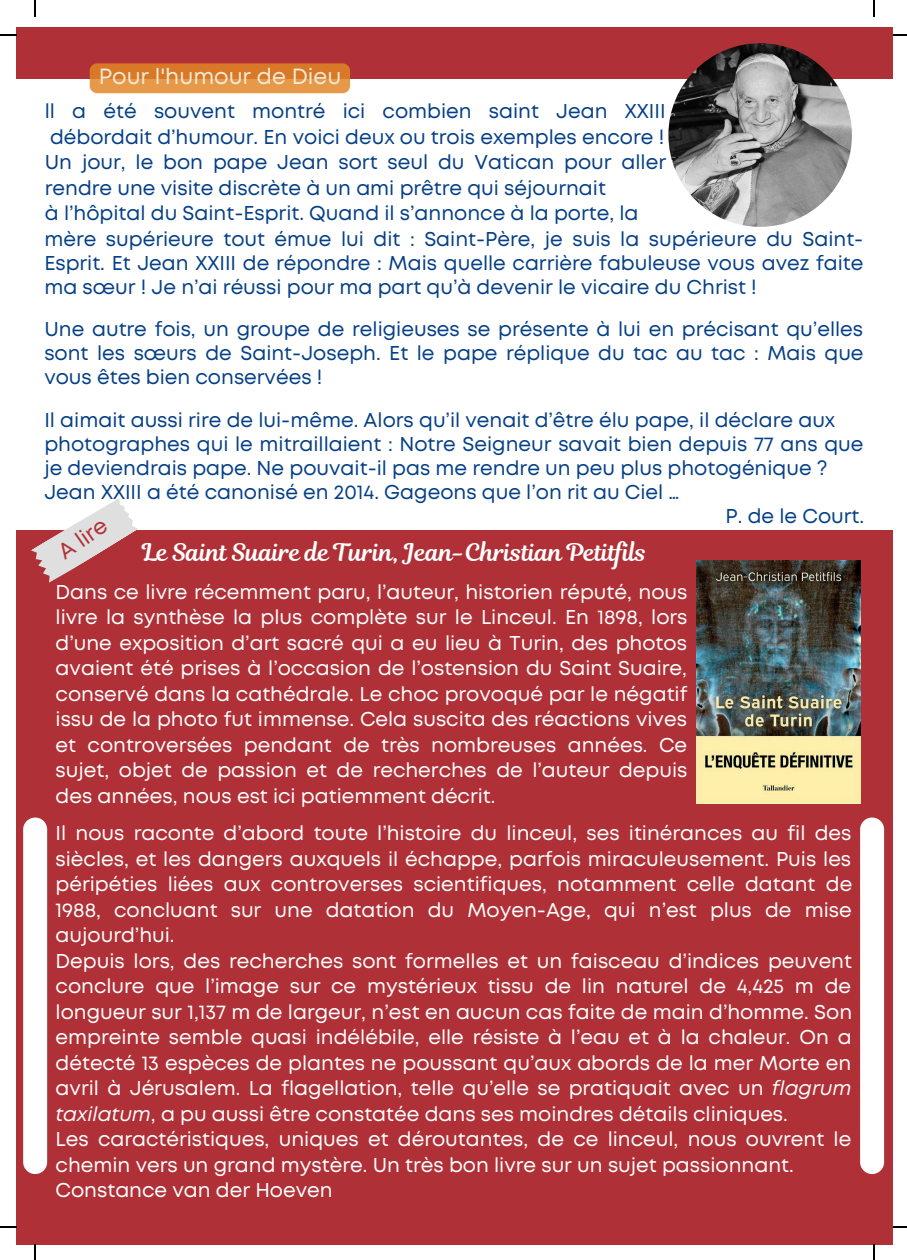
<style>
.page{position:relative;width:907px;height:1260px;background:#fff}
.page>*{position:absolute;margin:0;border:0;box-sizing:border-box;transform-origin:0 0}
.t1{font:24px "RTL Romman Regular";color:#fff}
.t2{font:22px "Mont";color:#f0ead7}
.t3{font:22px "Mont";color:#af3137}
.t4{font:20px/25.6px "Mont";color:#fff;text-align:justify}
.t5{font:20px/24px "Mont";color:#064087;text-align:justify}
.s1{font-style:italic}
</style>
<div class="page">
<div style="left:16px;top:28px;width:876px;height:51px;background:#af3137"></div>
<div style="left:16px;top:529px;width:876px;height:715px;background:#af3137"></div>
<img style="left:696px;top:560px;width:164px;height:243px">
<div style="left:860px;top:817px;width:24px;height:356px;background:#fff;border-radius:12px"></div>
<div style="left:23px;top:817px;width:24px;height:356px;background:#fff;border-radius:12px"></div>
<svg style="left:29px;top:498px;width:110px;height:85px"></svg>
<img style="left:668px;top:43px;width:184px;height:184px;border-radius:50%">
<div style="left:90px;top:63px;width:260px;height:30px;background:#e28624;border-radius:7px;opacity:.84"></div>
<svg style="left:34px;top:0;width:2px;height:16px"></svg>
<svg style="left:0;top:34px;width:16px;height:2px"></svg>
<svg style="left:873px;top:0;width:1px;height:16px"></svg>
<svg style="left:892px;top:34px;width:15px;height:2px"></svg>
<svg style="left:34px;top:1244px;width:2px;height:15px"></svg>
<svg style="left:0;top:1226px;width:16px;height:1px"></svg>
<svg style="left:873px;top:1244px;width:1px;height:15px"></svg>
<svg style="left:892px;top:1226px;width:15px;height:1px"></svg>
<p class="t2" style="left:99px;top:68px;width:244px">Pour l'humour de Dieu</p>
<p class="t5" style="left:45px;top:100px;width:622px;line-height:25.6px;text-align:left">ll a été souvent montré ici combien saint Jean XXIII débordait d’humour. En voici deux ou trois exemples encore !<br>Un jour, le bon pape Jean sort seul du Vatican pour aller rendre une visite discrète à un ami prêtre qui séjournait<br>à l’hôpital du Saint-Esprit. Quand il s’annonce à la porte, la</p>
<p class="t5" style="left:44px;top:228px;width:820px">mère supérieure tout émue lui dit : Saint-Père, je suis la supérieure du Saint-Esprit. Et Jean XXIII de répondre : Mais quelle carrière fabuleuse vous avez faite ma sœur ! Je n’ai réussi pour ma part qu’à devenir le vicaire du Christ !</p>
<p class="t5" style="left:44px;top:319px;width:820px">Une autre fois, un groupe de religieuses se présente à lui en précisant qu’elles sont les sœurs de Saint-Joseph. Et le pape réplique du tac au tac : Mais que vous êtes bien conservées !</p>
<p class="t5" style="left:44px;top:409px;width:792px">Il aimait aussi rire de lui-même. Alors qu’il venait d’être élu pape, il déclare aux</p>
<p class="t5" style="left:44px;top:433px;width:820px">photographes qui le mitraillaient : Notre Seigneur savait bien depuis 77 ans que</p>
<p class="t5" style="left:44px;top:457px;width:784px">je deviendrais pape. Ne pouvait-il pas me rendre un peu plus photogénique ?</p>
<p class="t5" style="left:44px;top:481px;width:637px">Jean XXIII a été canonisé en 2014. Gageons que l’on rit au Ciel …</p>
<p class="t5" style="left:725px;top:505px;width:140px">P. de le Court.</p>
<p class="t1" style="left:142px;top:536px;width:506px">Le Saint Suaire de Turin, Jean-Christian Petitfils</p>
<p class="t3" style="left:56px;top:547px;width:56px;rotate:-35deg">A lire</p>
<p class="t4" style="left:56px;top:580px;width:633px">Dans ce livre récemment paru, l’auteur, historien réputé, nous livre la synthèse la plus complète sur le Linceul. En 1898, lors d’une exposition d’art sacré qui a eu lieu à Turin, des photos avaient été prises à l’occasion de l’ostension du Saint Suaire, conservé dans la cathédrale. Le choc provoqué par le négatif issu de la photo fut immense. Cela suscita des réactions vives et controversées pendant de très nombreuses années. Ce sujet, objet de passion et de recherches de l’auteur depuis des années, nous est ici patiemment décrit.</p>
<p class="t4" style="left:56px;top:821px;width:798px;text-align:left">Il nous raconte d’abord toute l’histoire du linceul, ses itinérances au fil des siècles, et les dangers auxquels il échappe, parfois miraculeusement. Puis les péripéties liées aux controverses scientifiques, notamment celle datant de 1988, concluant sur une datation du Moyen-Age, qui n’est plus de mise aujourd’hui.<br>Depuis lors, des recherches sont formelles et un faisceau d’indices peuvent conclure que l’image sur ce mystérieux tissu de lin naturel de 4,425 m de longueur sur 1,137 m de largeur, n’est en aucun cas faite de main d’homme. Son empreinte semble quasi indélébile, elle résiste à l’eau et à la chaleur. On a détecté 13 espèces de plantes ne poussant qu’aux abords de la mer Morte en avril à Jérusalem. La flagellation, telle qu’elle se pratiquait avec un <span class="s1">flagrum taxilatum</span>, a pu aussi être constatée dans ses moindres détails cliniques.<br>Les caractéristiques, uniques et déroutantes, de ce linceul, nous ouvrent le chemin vers un grand mystère. Un très bon livre sur un sujet passionnant.<br>Constance van der Hoeven</p>
</div>
